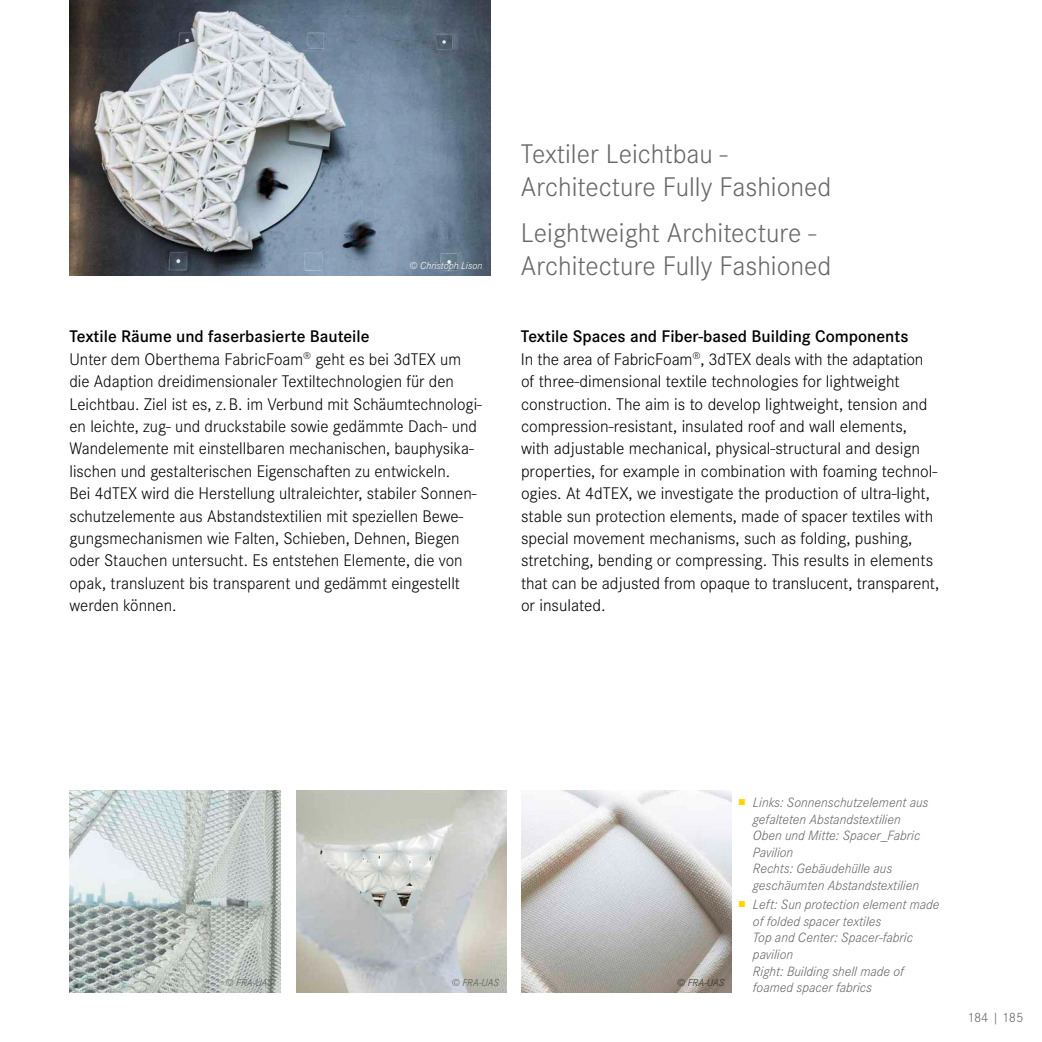
<style>
.page{position:relative;width:1042px;height:1042px;background:#fff}
.page>*{position:absolute;margin:0;border:0;box-sizing:border-box;transform-origin:0 0}
.t1{font:300 28px/33.2px "Corporate S";color:#676767}
.t2{font:300 17.5px/22.4px "Corporate S";color:#000}
.t3{font:italic 300 14px/16.6px "Corporate S";color:#676767}
.t4{font:300 14px "Corporate S";letter-spacing:-.035em;color:#676767}
.t5{font:italic 300 10.5px "Corporate S";color:#5b5a59}
.t6{font:italic 300 10.5px "Corporate S";color:#fff}
.t7{font:italic 300 10.5px "Corporate S";color:#313130}
.s1{font-weight:600}
</style>
<div class="page">
<img style="left:69px;top:0;width:421px;height:275px">
<img style="left:521px;top:790px;width:211px;height:202px">
<img style="left:296px;top:790px;width:210px;height:202px">
<img style="left:70px;top:790px;width:210px;height:202px">
<p class="t6" style="left:409px;top:259px;width:75px">© Christoph Lison</p>
<p class="t1" style="left:521px;top:137px;width:312px">Textiler Leichtbau -<br>Architecture Fully Fashioned</p>
<p class="t1" style="left:521px;top:216px;width:312px">Leightweight Architecture -<br>Architecture Fully Fashioned</p>
<p class="t2" style="left:69px;top:325px;width:414px"><span class="s1">Textile Räume und faserbasierte Bauteile<br></span>Unter dem Oberthema FabricFoam<sup>®</sup> geht es bei 3dTEX um die Adaption dreidimensionaler Textiltechnologien für den Leichtbau. Ziel ist es, z. B. im Verbund mit Schäumtechnologi&shy;en leichte, zug- und druckstabile sowie gedämmte Dach- und Wandelemente mit einstellbaren mechanischen, bauphysika&shy;lischen und gestalterischen Eigenschaften zu entwickeln.<br>Bei 4dTEX wird die Herstellung ultraleichter, stabiler Sonnen&shy;schutzelemente aus Abstandstextilien mit speziellen Bewe&shy;gungsmechanismen wie Falten, Schieben, Dehnen, Biegen oder Stauchen untersucht. Es entstehen Elemente, die von opak, transluzent bis transparent und gedämmt eingestellt werden können.</p>
<p class="t2" style="left:521px;top:325px;width:420px"><span class="s1">Textile Spaces and Fiber-based Building Components<br></span>In the area of FabricFoam<sup>®</sup>, 3dTEX deals with the adaptation of three-dimensional textile technologies for lightweight<br>con struction. The aim is to develop lightweight, tension and compression-resistant, insulated roof and wall elements, with adjustable mechanical, physical-structural and design properties, for example in combination with foaming technol&shy;ogies. At 4dTEX, we investigate the production of ultra-light, stable sun protection elements, made of spacer textiles with special movement mechanisms, such as folding, pushing, stretching, bending or compressing. This results in elements that can be adjusted from opaque to translucent, transparent, or insu lated.</p>
<p class="t5" style="left:225px;top:976px;width:49px">© FRA-UAS</p>
<p class="t5" style="left:451px;top:976px;width:49px">© FRA-UAS</p>
<p class="t7" style="left:677px;top:976px;width:49px">© FRA-UAS</p>
<p class="t3" style="left:753px;top:794px;width:177px">Links: Sonnenschutzelement aus gefalteten Abstandstextilien<br>Oben und Mitte: Spacer_Fabric<br>Pavilion<br>Rechts: Gebäudehülle aus geschäumten Abstandstextilien</p>
<p class="t3" style="left:753px;top:896px;width:188px">Left: Sun protection element made of folded spacer textiles<br>Top and Center: Spacer-fabric pavilion<br>Right: Building shell made of foamed spacer fabrics</p>
<p class="t4" style="left:968px;top:1010px;width:57px">184 | 185</p>
</div>
